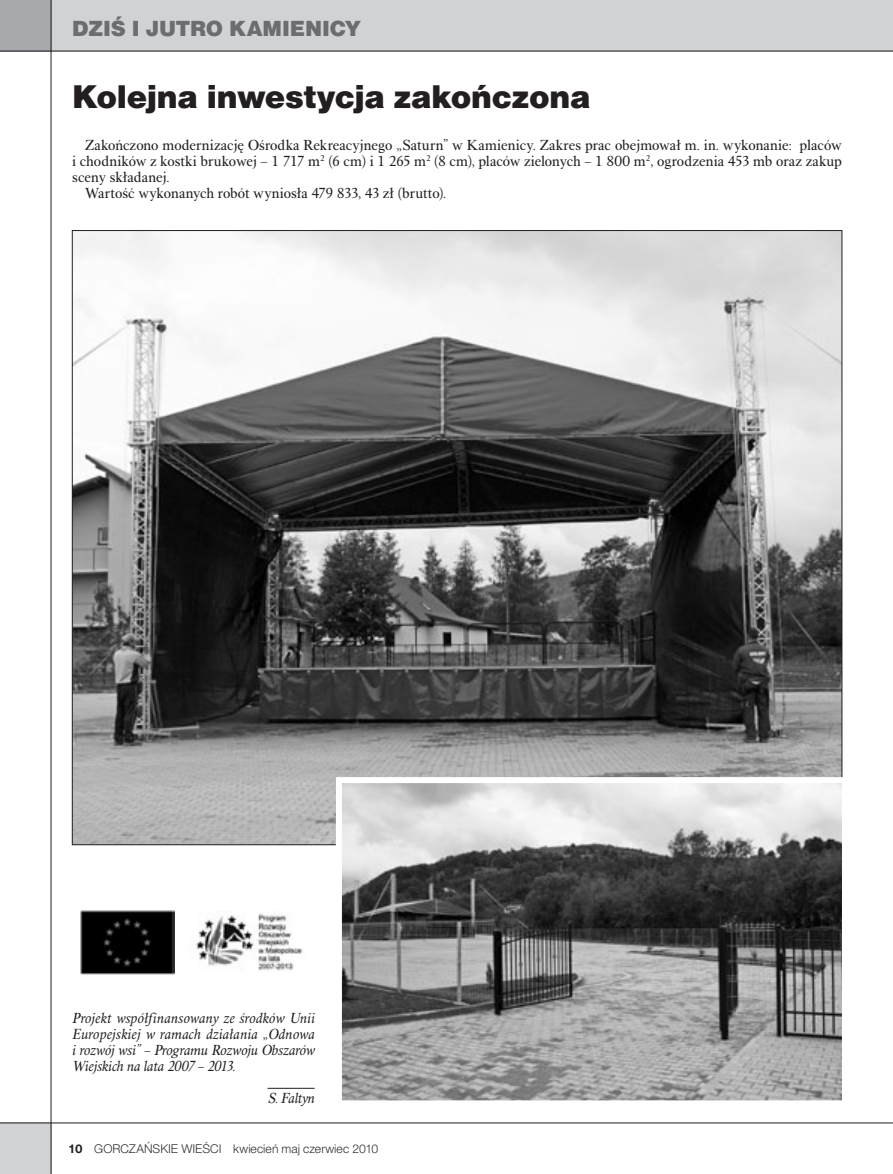
<style>
.page{position:relative;width:893px;height:1174px;background:#fff}
.page>*{position:absolute;margin:0;border:0;box-sizing:border-box;transform-origin:0 0}
.t1{font:31.5px "Switzer EFN Black";letter-spacing:-.01em;color:#231f20}
.t2{font:21px "Switzer EFN Black";letter-spacing:-.01em;color:#6c6d70}
.t3{font:15px "Alpha Book EFN";color:#231f20}
.t4{font:italic 15px/16.2px "Alpha Book EFN";color:#231f20;text-align:justify}
.t5{font:12px "Switzer EFN Light";color:#231f20}
.s1{font-family:"Switzer EFN";font-weight:700}
</style>
<div class="page">
<div style="left:0;top:0;width:893px;height:51px;background:#d1d2d4"></div>
<div style="left:0;top:0;width:51px;height:51px;background:#a8a9ad"></div>
<div style="left:0;top:1123px;width:51px;height:51px;background:#d1d2d4"></div>
<img style="left:196px;top:913px;width:107px;height:58px">
<img style="left:74px;top:232px;width:766px;height:611px">
<img style="left:343px;top:784px;width:498px;height:315px">
<div style="left:336px;top:777px;width:512px;height:329px;border:6px solid #fff"></div>
<img style="left:80px;top:910px;width:94px;height:64px">
<hr style="left:268px;top:1088px;width:47px;height:1px;background:#231f20">
<hr style="left:51px;top:0;width:1px;height:1174px;background:#231f20">
<hr style="left:0;top:51px;width:893px;height:1px;background:#231f20">
<hr style="left:0;top:1122px;width:893px;height:1px;background:#231f20">
<h2 class="t2" style="left:72px;top:17px;width:290px">dziś I Jutro Kamienicy</h2>
<h1 class="t1" style="left:72px;top:78px;width:520px">Kolejna inwestycja zakończona</h1>
<p class="t3" style="left:85px;top:136px;width:758px">Zakończono modernizację Ośrodka Rekreacyjnego „Saturn” w Kamienicy. Zakres prac obejmował m. in. wykonanie: placów</p>
<p class="t3" style="left:72px;top:152px;width:771px">i chodników z kostki brukowej – 1 717 m<sup>2</sup> (6 cm) i 1 265 m<sup>2</sup> (8 cm), placów zielonych – 1 800 m<sup>2</sup>, ogrodzenia 453 mb oraz zakup</p>
<p class="t3" style="left:72px;top:168px;width:99px">sceny składanej.</p>
<p class="t3" style="left:85px;top:185px;width:363px">Wartość wykonanych robót wyniosła 479 833, 43 zł (brutto).</p>
<p class="t4" style="left:72px;top:1009px;width:244px">Projekt współfinansowany ze środków Unii Europejskiej w ramach działania „Odnowa i rozwój wsi” – Programu Rozwoju Obszarów Wiejskich na lata 2007 – 2013.</p>
<p class="t4" style="left:268px;top:1090px;width:48px">S. Faltyn</p>
<p class="t5" style="left:68px;top:1141px;width:312px"><span class="s1">10</span> Gorczańskie Wieści kwiecień maj czerwiec 2010</p>
</div>
